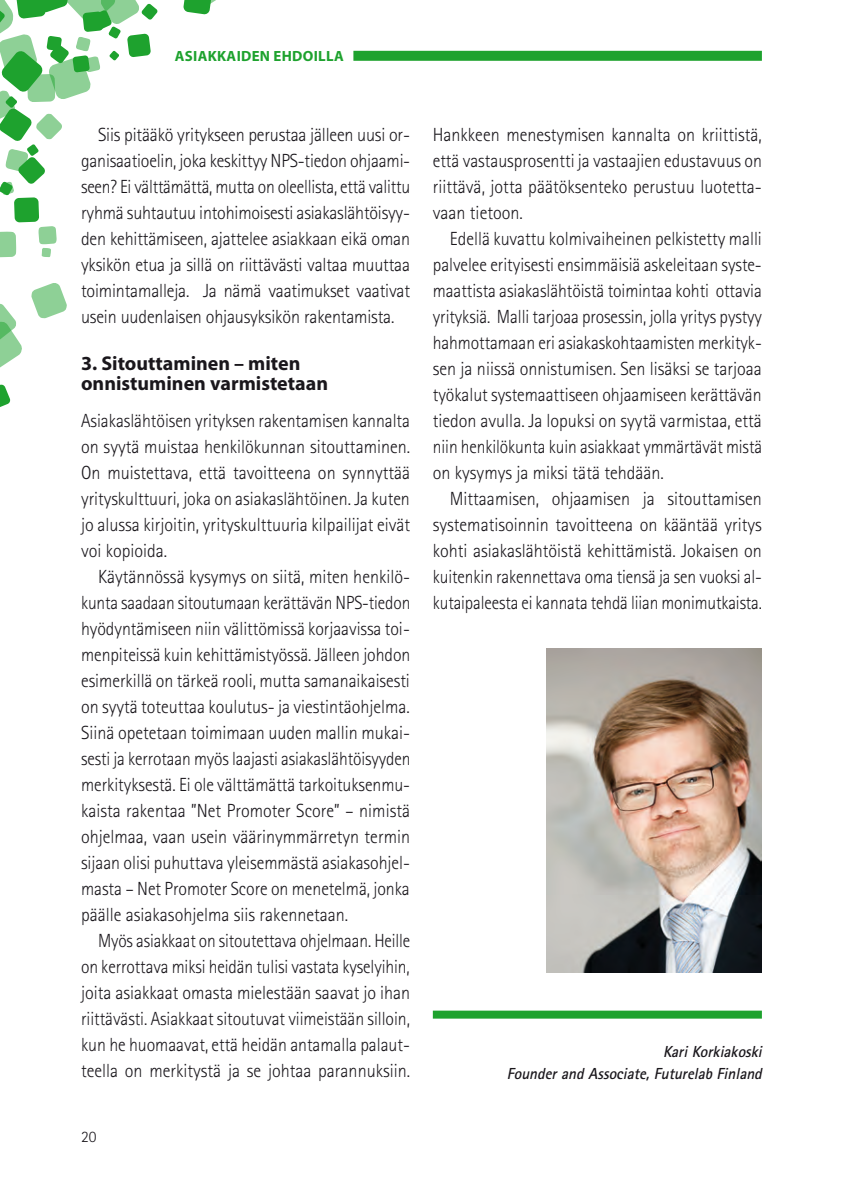
<style>
.page{position:relative;width:843px;height:1194px;background:#fff}
.page>*{position:absolute;margin:0;border:0;box-sizing:border-box;transform-origin:0 0}
.ARTIKKELIT_Väliotsik{font:700 20px/20px "Myriad Pro";color:#1a171c}
.ARTIKKELIT_Leipis_1{font:300 19px/26px "Rotis Sans Serif";color:#1a171c;text-align:justify;scale:.95 1}
.ARTIKKELIT_Leipis_1-2{font:300 19px/26px "Rotis Sans Serif";color:#1a171c;text-align:justify;scale:.94 1}
.ARTIKKELIT_Leipis_1-3{font:300 19px/26px "Rotis Sans Serif";color:#1a171c;text-align:justify;scale:.91 1}
.ARTIKKELIT_Leipis{font:300 19px/26px "Rotis Sans Serif";color:#1a171c;text-align:justify;scale:.94 1}
.ARTIKKELIT_Kirjoitta{font:italic 700 16px/22px "Rotis Sans Serif";color:#1a171c;text-align:right;scale:.95 1}
.t1{font:300 16px "Rotis Sans Serif";color:#1a171c}
.t2{font:700 14.8px "Myriad Pro";letter-spacing:.02em;color:#1ea22e}
</style>
<div class="page">
<div style="left:353px;top:51px;width:408px;height:10px;background:#1ea22e"></div>
<svg style="left:0;top:303px;width:22px;height:65px"></svg>
<svg style="left:31px;top:283px;width:36px;height:36px"></svg>
<svg style="left:183px;top:0;width:33px;height:15px"></svg>
<svg style="left:0;top:384px;width:11px;height:23px"></svg>
<div style="left:433px;top:1011px;width:328px;height:8px;background:#1ea22e"></div>
<img style="left:546px;top:649px;width:215px;height:323px">
<svg style="left:0;top:0;width:158px;height:257px"></svg>
<p class="t2" style="left:175px;top:46px;width:170px">ASIAKKAIDEN EHDOILLA</p>
<p class="ARTIKKELIT_Leipis_1" style="left:81px;top:121px;width:348px;text-indent:17px">Siis pitääkö yritykseen perustaa jälleen uusi or&shy;ganisaatioelin, joka keskittyy NPS-tiedon ohjaami&shy;seen? Ei välttämättä, mutta on oleellista, että valittu ryhmä suhtautuu intohimoisesti asiakaslähtöisyy&shy;den kehittämiseen, ajattelee asiakkaan eikä oman yksikön etua ja sillä on riittävästi valtaa muuttaa toimintamalleja. Ja nämä vaatimukset vaativat usein uudenlaisen ohjausyksikön rakentamista.</p>
<p class="ARTIKKELIT_Väliotsik" style="left:81px;top:353px;width:248px">3. Sitouttaminen – miten onnistuminen varmistetaan</p>
<p class="ARTIKKELIT_Leipis" style="left:81px;top:407px;width:351px">Asiakaslähtöisen yrityksen rakentamisen kannalta on syytä muistaa henkilökunnan sitouttaminen.<br>On muistettava, että tavoitteena on synnyttää yrityskulttuuri, joka on asiakaslähtöinen. Ja kuten jo alussa kirjoitin, yrityskulttuuria kilpailijat eivät voi kopioida.</p>
<p class="ARTIKKELIT_Leipis_1" style="left:81px;top:563px;width:348px;text-indent:17px">Käytännössä kysymys on siitä, miten henkilö&shy;kunta saadaan sitoutumaan kerättävän NPS-tiedon hyödyntämiseen niin välittömissä korjaavissa toi&shy;menpiteissä kuin kehittämistyössä. Jälleen johdon esimerkillä on tärkeä rooli, mutta samanaikaisesti on syytä toteuttaa koulutus- ja viestintäohjelma.<br>Siinä opetetaan toimimaan uuden mallin mukai&shy;sesti ja kerrotaan myös laajasti asiakaslähtöisyyden merkityksestä. Ei ole välttämättä tarkoituksenmu&shy;kaista rakentaa ”Net Promoter Score” – nimistä ohjelmaa, vaan usein väärinymmärretyn termin sijaan olisi puhuttava yleisemmästä asiakasohjel&shy;masta – Net Promoter Score on menetelmä, jonka päälle asiakasohjelma siis rakennetaan.</p>
<p class="ARTIKKELIT_Leipis_1-3" style="left:81px;top:927px;width:363px;text-indent:17px">Myös asiakkaat on sitoutettava ohjelmaan. Heille on kerrottava miksi heidän tulisi vastata kyselyihin, joita asiakkaat omasta mielestään saavat jo ihan riittävästi. Asiakkaat sitoutuvat viimeistään silloin, kun he huomaavat, että heidän antamalla palaut&shy;teella on merkitystä ja se johtaa parannuksiin.</p>
<p class="t1" style="left:81px;top:1127px;width:17px">20</p>
<p class="ARTIKKELIT_Leipis_1" style="left:433px;top:121px;width:348px">Hankkeen menestymisen kannalta on kriittistä, että vastausprosentti ja vastaajien edustavuus on riittävä, jotta päätöksenteko perustuu luotetta&shy;vaan tietoon.</p>
<p class="ARTIKKELIT_Leipis_1-2" style="left:433px;top:225px;width:352px;text-indent:17px">Edellä kuvattu kolmivaiheinen pelkistetty malli palvelee erityisesti ensimmäisiä askeleitaan syste&shy;maattista asiakaslähtöistä toimintaa kohti ottavia yrityksiä. Malli tarjoaa prosessin, jolla yritys pystyy hahmottamaan eri asiakaskohtaamisten merkityk&shy;sen ja niissä onnistumisen. Sen lisäksi se tarjoaa työkalut systemaattiseen ohjaamiseen kerättävän tiedon avulla. Ja lopuksi on syytä varmistaa, että niin henkilökunta kuin asiakkaat ymmärtävät mistä on kysymys ja miksi tätä tehdään.</p>
<p class="ARTIKKELIT_Leipis_1" style="left:433px;top:485px;width:348px;text-indent:17px">Mittaamisen, ohjaamisen ja sitouttamisen systematisoinnin tavoitteena on kääntää yritys kohti asiakaslähtöistä kehittämistä. Jokaisen on kuitenkin rakennettava oma tiensä ja sen vuoksi al&shy;kutaipaleesta ei kannata tehdä liian monimutkaista.</p>
<p class="ARTIKKELIT_Kirjoitta" style="left:506px;top:1040px;width:274px">KariKorkiakoski<br>Founderand Associate,Futurelab Finland</p>
</div>
